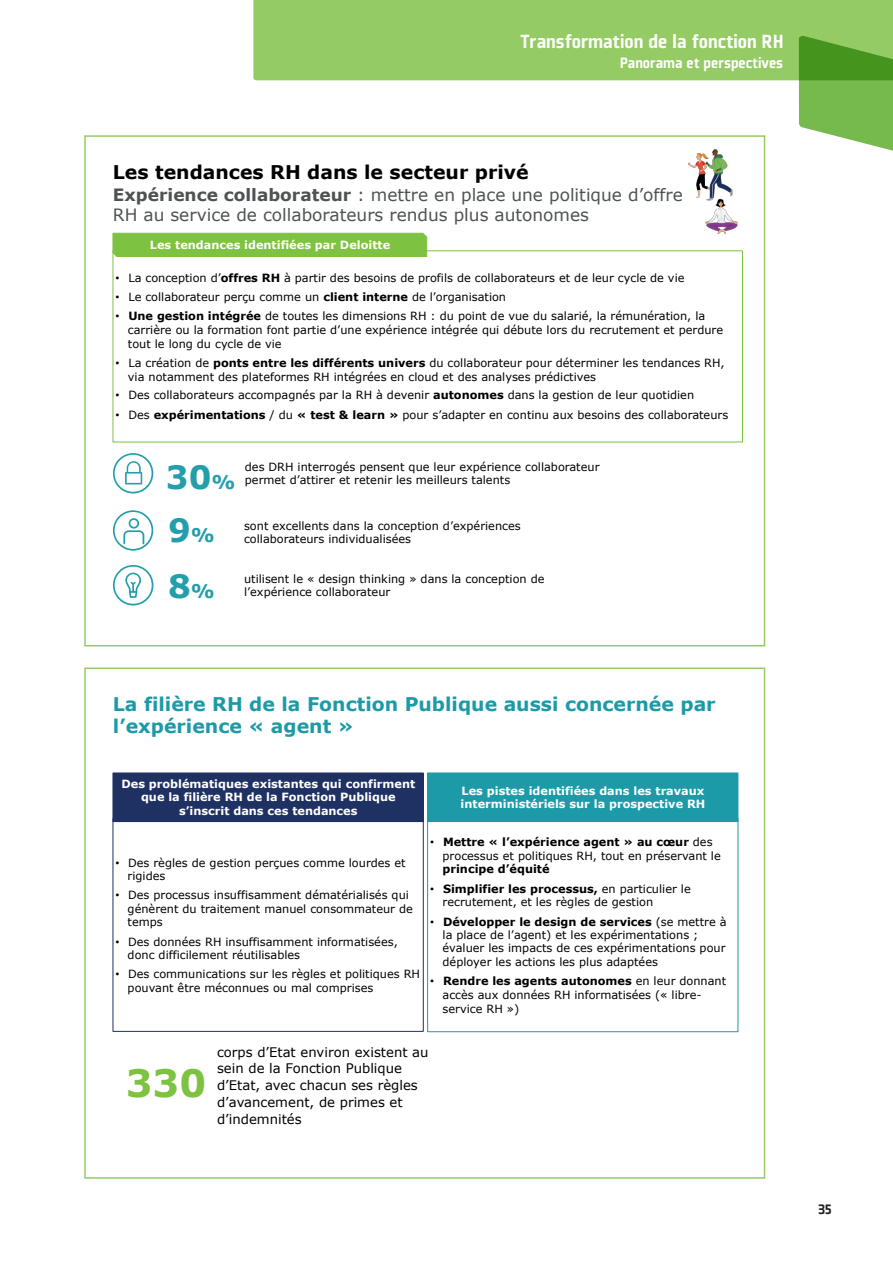
<style>
.page{position:relative;width:893px;height:1263px;background:#fff}
.page>*{position:absolute;margin:0;border:0;box-sizing:border-box;transform-origin:0 0}
.t1{font:700 37.8px "Verdana";color:#7ec242}
.t2{font:700 32.1px "Verdana";color:#239eab}
.t3{font:900 21px "Plexes";color:#fff}
.t4{font:700 18.9px/22.6px "Verdana";color:#1d9aa7}
.t5{font:700 18.9px "Verdana";color:#000001}
.t6{font:16.95px/19.8px "Verdana";color:#4e5253}
.t7{font:900 16.5px "Plexes";color:#fff}
.t8{font:900 15px "Plexes";color:#231f20}
.t9{font:13.2px/16.8px "Verdana";color:#000001}
.t10{font:11.25px/13.6px "Verdana";color:#000001}
.t11{font:700 11.25px/13.2px "Verdana";color:#fff;text-align:center}
.t12{font:700 11.25px "Verdana";color:#000001}
.s1{font-weight:700}
.s2{font-family:"Arial"}
.s3{font-weight:700;font-size:32.1px;color:#239eab}
.s4{font-weight:700;font-size:18.9px;color:#239eab}
.s5{font-size:18.9px}
</style>
<div class="page">
<div style="left:253px;top:0;width:640px;height:80px;background:#95cb64"></div>
<svg style="left:799px;top:35px;width:94px;height:116px;background:#79b855"></svg>
<img style="left:688px;top:150px;width:50px;height:83px">
<svg style="left:113px;top:565px;width:40px;height:40px"></svg>
<svg style="left:113px;top:510px;width:40px;height:41px"></svg>
<svg style="left:113px;top:453px;width:40px;height:40px"></svg>
<div style="left:113px;top:233px;width:314px;height:24px;background:#7ec242"></div>
<div style="left:84px;top:135px;width:681px;height:511px;border:2px solid #95cb64"></div>
<div style="left:427px;top:818px;width:311px;height:214px;border:1px solid #1d9aa7"></div>
<div style="left:113px;top:773px;width:310px;height:48px;background:#1f3162"></div>
<div style="left:113px;top:773px;width:310px;height:49px;border:1px solid #1f3162"></div>
<div style="left:428px;top:773px;width:310px;height:48px;background:#1d9aa7"></div>
<div style="left:427px;top:773px;width:311px;height:49px;border:1px solid #1d9aa7"></div>
<div style="left:113px;top:818px;width:310px;height:213px;border:1px solid #1f3162"></div>
<div style="left:84px;top:667px;width:681px;height:512px;border:2px solid #95cb64"></div>
<h3 class="t3" style="left:520px;top:31px;width:264px">Transformation de la fonction RH</h3>
<h3 class="t7" style="left:620px;top:54px;width:165px">Panorama et perspectives</h3>
<h3 class="t5" style="left:113px;top:158px;width:417px">Les tendances RH dans le secteur privé</h3>
<h3 class="t6" style="left:113px;top:185px;width:571px"><span class="s1">Expérience collaborateur</span> : mettre en place une politique d’offre<br>RH au service de collaborateurs rendus plus autonomes</h3>
<p class="t11" style="left:150px;top:238px;width:242px">Les tendances identifiées par Deloitte</p>
<p class="t10" style="left:116px;top:271px;width:570px"><span class="s2">•</span> La conception d’<span class="s1">offres RH</span> à partir des besoins de profils de collaborateurs et de leur cycle de vie</p>
<p class="t10" style="left:116px;top:290px;width:392px"><span class="s2">•</span> Le collaborateur perçu comme un <span class="s1">client interne</span> de l’organisation</p>
<p class="t10" style="left:128px;top:309px;width:597px;text-indent:-12px"><span class="s2">•</span> <span class="s1">Une gestion intégrée</span> de toutes les dimensions RH : du point de vue du salarié, la rémunération, la carrière ou la formation font partie d’une expérience intégrée qui débute lors du recrutement et perdure tout le long du cycle de vie</p>
<p class="t10" style="left:128px;top:357px;width:598px;line-height:13.2px;text-indent:-12px"><span class="s2">•</span> La création de <span class="s1">ponts entre les différents univers</span> du collaborateur pour déterminer les tendances RH, via notamment des plateformes RH intégrées en cloud et des analyses prédictives</p>
<p class="t10" style="left:116px;top:388px;width:580px"><span class="s2">•</span> Des collaborateurs accompagnés par la RH à devenir <span class="s1">autonomes</span> dans la gestion de leur quotidien</p>
<p class="t10" style="left:116px;top:408px;width:614px"><span class="s2">•</span> Des <span class="s1">expérimentations</span> / du <span class="s1">« test &amp; learn »</span> pour s’adapter en continu aux besoins des collaborateurs</p>
<p class="t10" style="left:166px;top:460px;width:435px;line-height:13.2px;text-indent:79px">des DRH interrogés pensent que leur expérience collaborateur<br><span class="s3">30</span><span class="s4">%</span> permet d’attirer et retenir les meilleurs talents</p>
<h2 class="t2" style="left:168px;top:508px;width:48px">9<span class="s5">%</span></h2>
<h2 class="t2" style="left:168px;top:564px;width:48px">8<span class="s5">%</span></h2>
<p class="t10" style="left:244px;top:519px;width:278px">sont excellents dans la conception d’expériences</p>
<p class="t10" style="left:244px;top:532px;width:169px">collaborateurs individualisées</p>
<p class="t10" style="left:244px;top:572px;width:302px">utilisent le « design thinking » dans la conception de</p>
<p class="t10" style="left:244px;top:585px;width:148px">l’expérience collaborateur</p>
<h3 class="t4" style="left:113px;top:692px;width:604px">La filière RH de la Fonction Publique aussi concernée par l’expérience « agent »</h3>
<p class="t11" style="left:121px;top:777px;width:295px">Des problématiques existantes qui confirment que la filière RH de la Fonction Publique s’inscrit dans ces tendances</p>
<p class="t11" style="left:461px;top:784px;width:246px;text-align:left">Les pistes identifiées dans les travaux interministériels sur la prospective RH</p>
<p class="t10" style="left:128px;top:856px;width:280px;line-height:13.2px;text-indent:-12px"><span class="s2">•</span> Des règles de gestion perçues comme lourdes et rigides</p>
<p class="t10" style="left:128px;top:888px;width:287px;text-indent:-12px"><span class="s2">•</span> Des processus insuffisamment dématérialisés qui génèrent du traitement manuel consommateur de temps</p>
<p class="t10" style="left:128px;top:935px;width:272px;line-height:13.2px;text-indent:-12px"><span class="s2">•</span> Des données RH insuffisamment informatisées, donc difficilement réutilisables</p>
<p class="t10" style="left:128px;top:967px;width:294px;line-height:14.1px;text-indent:-12px"><span class="s2">•</span> Des communications sur les règles et politiques RH pouvant être méconnues ou mal comprises</p>
<p class="t10" style="left:443px;top:836px;width:280px;line-height:13.2px;text-indent:-12px"><span class="s2">•</span> <span class="s1">Mettre « l’expérience agent » au cœur</span> des processus et politiques RH, tout en préservant le</p>
<p class="t12" style="left:443px;top:861px;width:109px">principe d’équité</p>
<p class="t10" style="left:443px;top:882px;width:250px;line-height:13.2px;text-indent:-12px"><span class="s2">•</span> <span class="s1">Simplifier les processus,</span> en particulier le recrutement, et les règles de gestion</p>
<p class="t10" style="left:443px;top:915px;width:285px;text-indent:-12px"><span class="s2">•</span> <span class="s1">Développer le design de services</span> (se mettre à la place de l’agent) et les expérimentations ; évaluer les impacts de ces expérimentations pour déployer les actions les plus adaptées</p>
<p class="t10" style="left:443px;top:974px;width:285px;text-indent:-12px"><span class="s2">•</span> <span class="s1">Rendre les agents autonomes</span> en leur donnant accès aux données RH informatisées (« libre&shy;service RH »)</p>
<h1 class="t1" style="left:126px;top:1057px;width:82px">330</h1>
<p class="t9" style="left:217px;top:1044px;width:213px">corps d’Etat environ existent au sein de la Fonction Publique d’Etat, avec chacun ses règles d’avancement, de primes et d’indemnités</p>
<h3 class="t8" style="left:818px;top:1201px;width:15px">35</h3>
</div>
